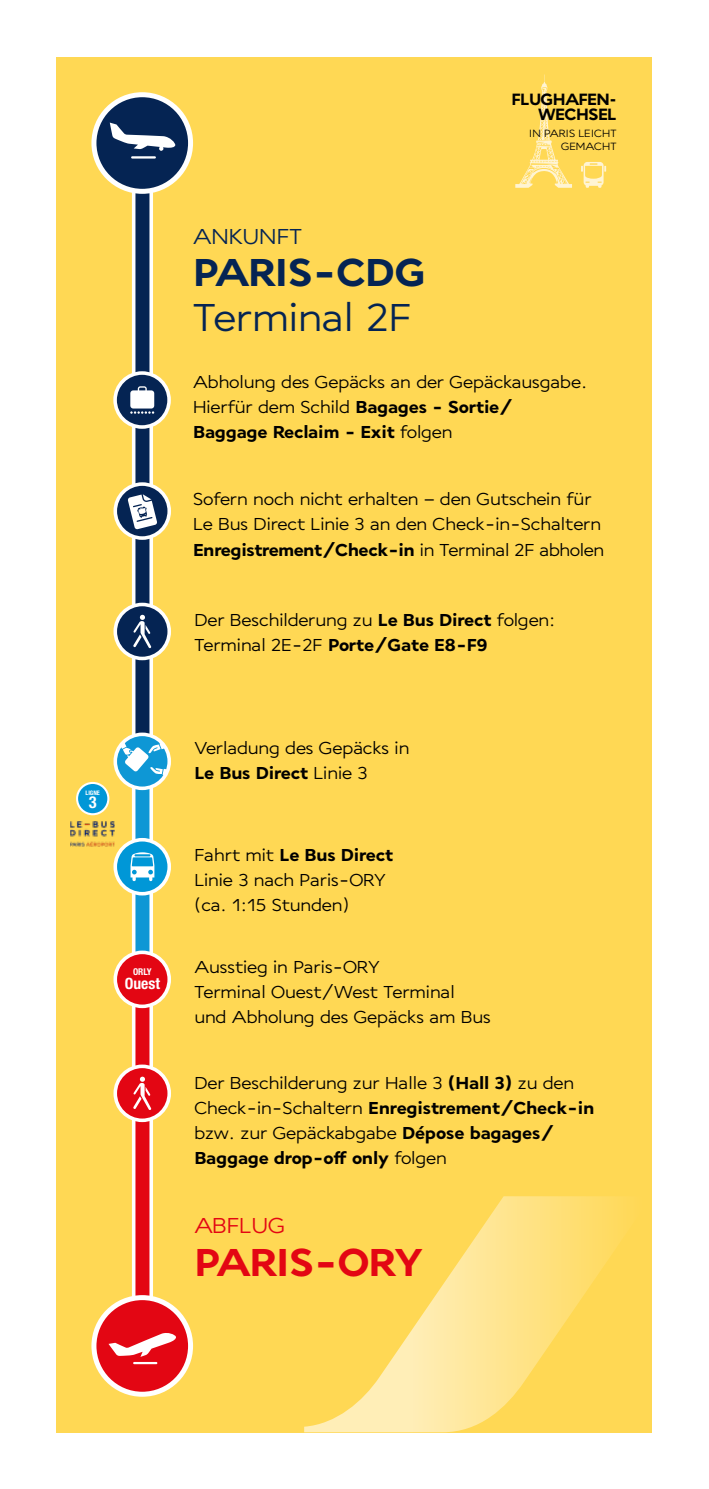
<style>
.page{position:relative;width:709px;height:1489px;background:#fff}
.page>*{position:absolute;margin:0;border:0;box-sizing:border-box;transform-origin:0 0}
.t1{font:45px "Excellence In Motion V";color:#052453}
.t2{font:700 45px "Excellence In Motion V";letter-spacing:-.02em;color:#052453}
.t3{font:700 45px "Excellence In Motion V";letter-spacing:-.035em;color:#e30613}
.t4{font:25px "Excellence In Motion V";color:#052453}
.t5{font:25px "Excellence In Motion V";letter-spacing:-.005em;color:#e30613}
.t6{font:20px/25px "Excellence In Motion V";color:#000}
.t7{font:700 19px/15.5px "Excellence In Motion V";letter-spacing:-.02em;color:#000;text-align:right}
.t8{font:700 condensed 16.5px "Helvetica Neue LT Std";color:#fff}
.t9{font:700 condensed 15.5px "Helvetica Neue LT Std";color:#fff}
.t10{font:12.25px/12.5px "Excellence In Motion V";color:#000;text-align:right}
.t11{font:700 condensed 9.25px "Helvetica Neue LT Std";color:#fff}
.t12{font:700 condensed 6.25px "Helvetica Neue LT Std";color:#fff}
.s1{font-weight:700}
</style>
<div class="page">
<div style="left:56px;top:57px;width:596px;height:1374px;background:#ffd854"></div>
<svg style="left:515px;top:74px;width:57px;height:114px"></svg>
<svg style="left:581px;top:162px;width:25px;height:26px"></svg>
<svg style="left:304px;top:1196px;width:314px;height:235px"></svg>
<div style="left:132px;top:175px;width:21px;height:614px;background:#052453;border:4px solid #fff"></div>
<div style="left:132px;top:775px;width:21px;height:189px;background:#0e97d5;border:4px solid #fff"></div>
<div style="left:132px;top:987px;width:21px;height:334px;background:#e30613;border:4px solid #fff"></div>
<div style="left:94px;top:95px;width:96px;height:96px;background:#052453;border-radius:50%"></div>
<div style="left:91px;top:92px;width:102px;height:102px;border:5px solid #fff;border-radius:50%"></div>
<div style="left:94px;top:1297px;width:96px;height:96px;background:#e30613;border-radius:50%"></div>
<div style="left:91px;top:1294px;width:102px;height:102px;border:5px solid #fff;border-radius:50%"></div>
<svg style="left:108px;top:1333px;width:68px;height:23px"></svg>
<hr style="left:133px;top:1361px;width:24px;height:2px;background:#fff">
<svg style="left:110px;top:123px;width:65px;height:28px"></svg>
<hr style="left:131px;top:156px;width:25px;height:2px;background:#fff">
<div style="left:115px;top:604px;width:54px;height:54px;background:#052453;border-radius:50%"></div>
<div style="left:113px;top:602px;width:58px;height:58px;border:4px solid #fff;border-radius:50%"></div>
<svg style="left:115px;top:734px;width:54px;height:54px"></svg>
<div style="left:113px;top:732px;width:58px;height:58px;border:4px solid #fff;border-radius:50%"></div>
<div style="left:115px;top:839px;width:54px;height:54px;background:#0097d7;border-radius:50%"></div>
<div style="left:113px;top:838px;width:58px;height:57px;border:4px solid #fff;border-radius:50%"></div>
<div style="left:77px;top:783px;width:31px;height:31px;background:#0097d7;border-radius:50%"></div>
<div style="left:76px;top:781px;width:33px;height:34px;border:2px solid #fff;border-radius:50%"></div>
<div style="left:115px;top:952px;width:54px;height:54px;background:#e30613;border-radius:50%"></div>
<div style="left:113px;top:950px;width:58px;height:58px;border:4px solid #fff;border-radius:50%"></div>
<div style="left:115px;top:1066px;width:54px;height:54px;background:#e30613;border-radius:50%"></div>
<div style="left:113px;top:1064px;width:58px;height:58px;border:4px solid #fff;border-radius:50%"></div>
<svg style="left:115px;top:484px;width:54px;height:54px"></svg>
<div style="left:113px;top:482px;width:58px;height:58px;border:4px solid #fff;border-radius:50%"></div>
<svg style="left:128px;top:494px;width:29px;height:35px"></svg>
<svg style="left:133px;top:614px;width:18px;height:34px"></svg>
<svg style="left:133px;top:1076px;width:18px;height:33px"></svg>
<svg style="left:115px;top:373px;width:54px;height:54px"></svg>
<div style="left:113px;top:371px;width:58px;height:58px;border:4px solid #fff;border-radius:50%"></div>
<svg style="left:130px;top:386px;width:24px;height:28px"></svg>
<svg style="left:120px;top:742px;width:48px;height:33px;background:#69bee3"></svg>
<img style="left:70px;top:821px;width:45px;height:26px">
<svg style="left:130px;top:852px;width:24px;height:29px"></svg>
<p class="t4" style="left:193px;top:221px;width:110px">ANKUNFT</p>
<h1 class="t2" style="left:193px;top:245px;width:233px">PARIS-CDG</h1>
<h1 class="t1" style="left:193px;top:290px;width:220px">Terminal 2F</h1>
<p class="t7" style="left:511px;top:90px;width:106px">FLUGHAFEN-<br>WECHSEL</p>
<p class="t10" style="left:529px;top:127px;width:89px">IN PARIS LEICHT<br>GEMACHT</p>
<p class="t6" style="left:193px;top:369px;width:395px">Abholung des Gepäcks an der Gepäckausgabe.<br>Hierfür dem Schild <span class="s1">Bagages - Sortie/<br>Baggage Reclaim - Exit</span> folgen</p>
<p class="t6" style="left:193px;top:486px;width:412px">Sofern noch nicht erhalten – den Gutschein für<br>Le Bus Direct Linie 3 an den Check-in-Schaltern<br><span class="s1">Enregistrement/Check-in</span> in Terminal 2F abholen</p>
<p class="t6" style="left:194px;top:606px;width:362px">Der Beschilderung zu <span class="s1">Le Bus Direct</span> folgen:<br>Terminal 2E-2F <span class="s1">Porte/Gate E8-F9</span></p>
<p class="t12" style="left:85px;top:789px;width:16px">LIGNE</p>
<p class="t8" style="left:89px;top:792px;width:9px">3</p>
<p class="t11" style="left:133px;top:965px;width:20px">ORLY</p>
<p class="t9" style="left:125px;top:973px;width:37px">Ouest</p>
<p class="t6" style="left:194px;top:735px;width:216px">Verladung des Gepäcks in<br><span class="s1">Le Bus Direct</span> Linie 3</p>
<p class="t6" style="left:194px;top:841px;width:200px">Fahrt mit <span class="s1">Le Bus Direct<br></span>Linie 3 nach Paris-ORY (ca. 1:15 Stunden)</p>
<p class="t6" style="left:194px;top:953px;width:298px">Ausstieg in Paris-ORY<br>Terminal Ouest/West Terminal und Abholung des Gepäcks am Bus</p>
<p class="t6" style="left:194px;top:1069px;width:401px">Der Beschilderung zur Halle 3 <span class="s1">(Hall 3)</span> zu den Check-in-Schaltern <span class="s1">Enregistrement/Check-in </span>bzw. zur Gepäckabgabe <span class="s1">Dépose bagages/ Baggage drop-off only</span> folgen</p>
<p class="t5" style="left:194px;top:1210px;width:92px">ABFLUG</p>
<h1 class="t3" style="left:194px;top:1234px;width:230px">PARIS-ORY</h1>
</div>
